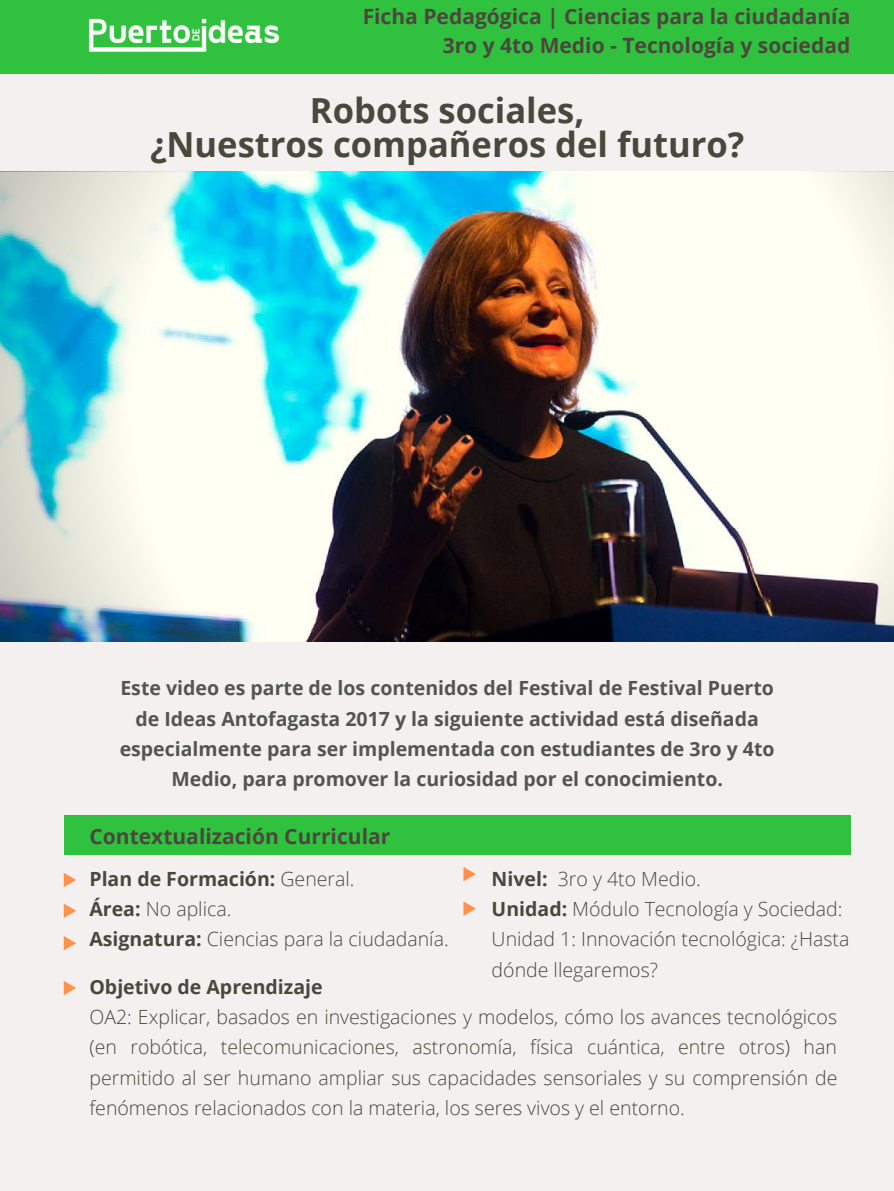
<style>
.page{position:relative;width:894px;height:1191px;background:#fff}
.page>*{position:absolute;margin:0;border:0;box-sizing:border-box;transform-origin:0 0}
.t1{font:700 34.5px/33.8px "Open Sans";color:#4b473c;text-align:center}
.t2{font:700 21px/29.2px "Open Sans";color:#4b473c;text-align:right}
.t3{font:300 19.5px/30.5px "Open Sans";color:#4b473c}
.t4{font:700 19.5px/30.5px "Open Sans";color:#545454;text-align:center}
.t5{font:700 19.5px "Open Sans";color:#4b473c}
.s1{font-weight:700}
</style>
<div class="page">
<div style="left:0;top:0;width:893px;height:1190px;background:#f4f0f0"></div>
<div style="left:64px;top:814px;width:786px;height:40px;background:#30c23e"></div>
<svg style="left:64px;top:873px;width:12px;height:14px"></svg>
<svg style="left:64px;top:903px;width:12px;height:14px"></svg>
<svg style="left:64px;top:936px;width:12px;height:14px"></svg>
<svg style="left:463px;top:867px;width:13px;height:14px"></svg>
<svg style="left:463px;top:901px;width:13px;height:14px"></svg>
<div style="left:0;top:0;width:893px;height:73px;background:#30c23e"></div>
<img style="left:88px;top:18px;width:192px;height:34px">
<img style="left:0;top:172px;width:893px;height:469px">
<svg style="left:64px;top:981px;width:12px;height:14px"></svg>
<p class="t2" style="left:362px;top:1px;width:489px">Ficha Pedagógica | Ciencias para la ciudadanía<br>3ro y 4to Medio - Tecnología y sociedad</p>
<h1 class="t1" style="left:150px;top:93px;width:595px">Robots sociales,<br>¿Nuestros compañeros del futuro?</h1>
<p class="t4" style="left:120px;top:672px;width:656px">Este video es parte de los contenidos del Festival de Festival Puerto de Ideas Antofagasta 2017 y la siguiente actividad está diseñada especialmente para ser implementada con estudiantes de 3ro y 4to Medio, para promover la curiosidad por el conocimiento.</p>
<p class="t2" style="left:89px;top:821px;width:302px">Contextualización Curricular</p>
<p class="t3" style="left:89px;top:862px;width:360px"><span class="s1">Plan de Formación:</span> General.<br><span class="s1">Área:</span> No aplica.<br><span class="s1">Asignatura:</span> Ciencias para la ciudadanía.</p>
<p class="t3" style="left:491px;top:862px;width:359px"><span class="s1">Nivel:</span> 3ro y 4to Medio.<br><span class="s1">Unidad:</span> Módulo Tecnología y Sociedad:<br>Unidad 1: Innovación tecnológica: ¿Hasta dónde llegaremos?</p>
<p class="t5" style="left:89px;top:972px;width:235px">Objetivo de Aprendizaje</p>
<p class="t3" style="left:89px;top:1001px;width:749px;text-align:justify">OA2: Explicar, basados en investigaciones y modelos, cómo los avances tecnológicos (en robótica, telecomunicaciones, astronomía, física cuántica, entre otros) han permitido al ser humano ampliar sus capacidades sensoriales y su comprensión de fenómenos relacionados con la materia, los seres vivos y el entorno.</p>
</div>
